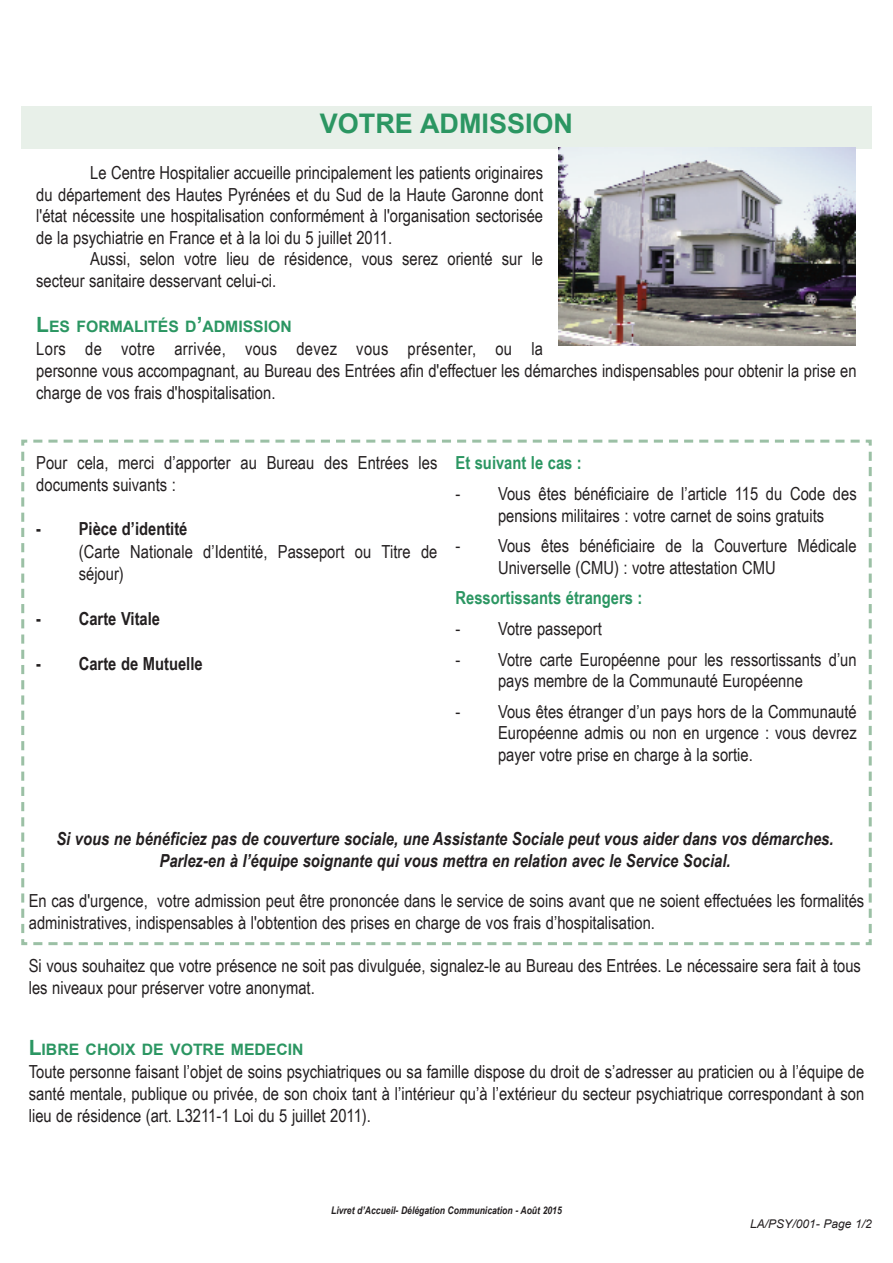
<style>
.page{position:relative;width:893px;height:1263px;background:#fff}
.page>*{position:absolute;margin:0;border:0;box-sizing:border-box;transform-origin:0 0}
.t1{font:700 27px "Arial";color:#2b9662}
.t2{font:18px/21.6px "Arial Narrow";color:#231f20}
.t3{font:italic 700 18px/21.6px "Arial Narrow";color:#231f20;text-align:center}
.t4{font:700 18px "Arial Narrow";color:#231f20}
.t5{font:700 18px "Arial Narrow";color:#2b9662}
.t6{font:700 15.75px "Arial";color:#2b9662}
.t7{font:italic 12px "Arial";color:#231f20}
.t8{font:italic 700 10.5px "Arial Narrow";color:#231f20}
.s1{font-size:21px}
</style>
<div class="page">
<div style="left:21px;top:106px;width:851px;height:43px;background:#e8f0e9"></div>
<img style="left:558px;top:148px;width:298px;height:198px">
<svg style="left:21px;top:439px;width:851px;height:507px"></svg>
<h1 class="t1" style="left:320px;top:109px;width:255px">VOTRE ADMISSION</h1>
<p class="t2" style="left:36px;top:162px;width:508px;text-align:justify;text-indent:54px">Le Centre Hospitalier accueille principalement les patients originaires du département des Hautes Pyrénées et du Sud de la Haute Garonne dont l'état nécessite une hospitalisation conformément à l'organisation sectorisée de la psychiatrie en France et à la loi du 5 juillet 2011.</p>
<p class="t2" style="left:36px;top:248px;width:508px;text-indent:54px">Aussi, selon votre lieu de résidence, vous serez orienté sur le secteur sanitaire desservant celui-ci.</p>
<p class="t6" style="left:36px;top:318px;width:257px"><span class="s1">L</span>ES FORMALITÉS D<span class="s1">’</span>ADMISSION</p>
<p class="t2" style="left:36px;top:338px;width:822px">Lors de votre arrivée, vous devez vous présenter, ou la<br>personne vous accompagnant, au Bureau des Entrées afin d'effectuer les démarches indispensables pour obtenir la prise en charge de vos frais d'hospitalisation.</p>
<p class="t2" style="left:36px;top:452px;width:403px">Pour cela, merci d’apporter au Bureau des Entrées les documents suivants :</p>
<p class="t4" style="left:36px;top:518px;width:153px">- Pièce d’identité</p>
<p class="t2" style="left:79px;top:540px;width:360px;line-height:22.5px">(Carte Nationale d’Identité, Passeport ou Titre de séjour)</p>
<p class="t4" style="left:36px;top:608px;width:125px">- Carte Vitale</p>
<p class="t4" style="left:36px;top:653px;width:168px">- Carte de Mutuelle</p>
<p class="t5" style="left:455px;top:452px;width:128px">Et suivant le cas :</p>
<p class="t2" style="left:455px;top:483px;width:403px;text-align:center">- Vous êtes bénéficiaire de l’article 115 du Code des pensions militaires : votre carnet de soins gratuits</p>
<p class="t2" style="left:498px;top:535px;width:360px;text-indent:-43px">- Vous êtes bénéficiaire de la Couverture Médicale<br>Universelle (CMU) : votre attestation CMU</p>
<p class="t5" style="left:455px;top:587px;width:189px">Ressortissants étrangers :</p>
<p class="t2" style="left:455px;top:618px;width:148px">- Votre passeport</p>
<p class="t2" style="left:498px;top:648px;width:360px;text-indent:-43px">- Votre carte Européenne pour les ressortissants d’un pays membre de la Communauté Européenne</p>
<p class="t2" style="left:498px;top:700px;width:360px;text-align:justify;text-indent:-43px">- Vous êtes étranger d’un pays hors de la Communauté Européenne admis ou non en urgence : vous devrez payer votre prise en charge à la sortie.</p>
<p class="t3" style="left:56px;top:828px;width:779px">Si vous ne bénéficiez pas de couverture sociale, une Assistante Sociale peut vous aider dans vos démarches.<br>Parlez-en à l’équipe soignante qui vous mettra en relation avec le Service Social.</p>
<p class="t2" style="left:29px;top:890px;width:837px">En cas d'urgence, votre admission peut être prononcée dans le service de soins avant que ne soient effectuées les formalités administratives, indispensables à l'obtention des prises en charge de vos frais d’hospitalisation.</p>
<p class="t2" style="left:29px;top:955px;width:834px">Si vous souhaitez que votre présence ne soit pas divulguée, signalez-le au Bureau des Entrées. Le nécessaire sera fait à tous les niveaux pour préserver votre anonymat.</p>
<p class="t6" style="left:29px;top:1041px;width:276px"><span class="s1">L</span>IBRE CHOIX DE VOTRE MEDECIN</p>
<p class="t2" style="left:29px;top:1061px;width:837px;text-align:justify">Toute personne faisant l’objet de soins psychiatriques ou sa famille dispose du droit de s’adresser au praticien ou à l’équipe de santé mentale, publique ou privée, de son choix tant à l’intérieur qu’à l’extérieur du secteur psychiatrique correspondant à son lieu de résidence (art. L3211-1 Loi du 5 juillet 2011).</p>
<p class="t8" style="left:331px;top:1204px;width:232px">Livret d’Accueil- Délégation Communication - Août 2015</p>
<p class="t7" style="left:750px;top:1216px;width:123px">LA/PSY/001- Page 1/2</p>
</div>
